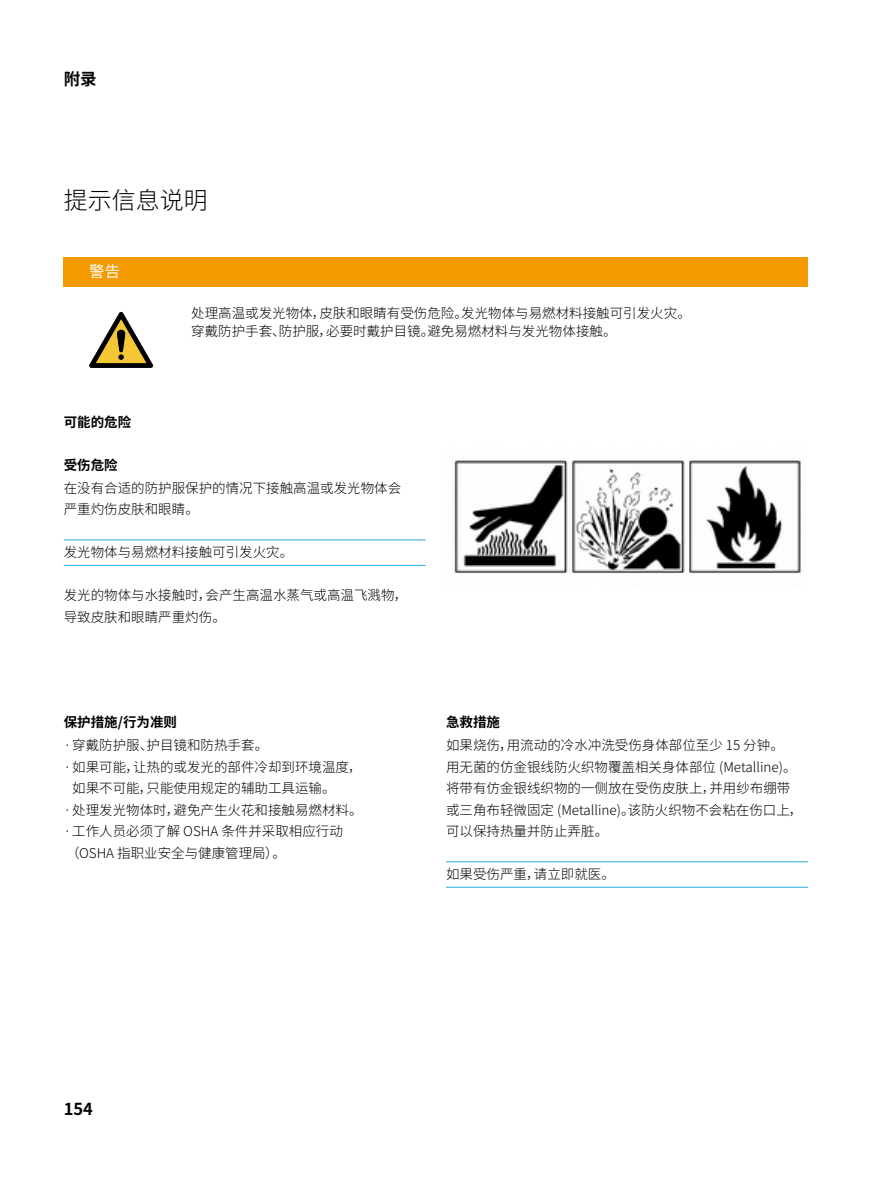
<style>
.page{position:relative;width:893px;height:1191px;background:#fff}
.page>*{position:absolute;margin:0;border:0;box-sizing:border-box;transform-origin:0 0}
.t1{font:300 24px "Noto Sans CJ Ksc";color:#000}
.t2{font:700 16.5px "Noto Sans CJ Ksc";color:#000}
.t3{font:15.3px "Noto Sans CJ Ksc";color:#fff}
.t4{font:300 13.5px/21.5px "Noto Sans CJ Ksc";color:#000}
.t5{font:700 13.5px "Noto Sans CJ Ksc";color:#000}
</style>
<div class="page">
<hr style="left:64px;top:539px;width:362px;height:1px;background:#2babe3">
<hr style="left:64px;top:565px;width:362px;height:1px;background:#2babe3">
<hr style="left:446px;top:861px;width:362px;height:1px;background:#2babe3">
<hr style="left:446px;top:887px;width:362px;height:1px;background:#2babe3">
<div style="left:64px;top:257px;width:744px;height:29px;background:#f49900"></div>
<svg style="left:90px;top:312px;width:63px;height:55px"></svg>
<img style="left:454px;top:460px;width:347px;height:113px">
<p class="t2" style="left:64px;top:69px;width:34px">附录</p>
<h1 class="t1" style="left:64px;top:187px;width:145px">提示信息说明</h1>
<p class="t3" style="left:89px;top:263px;width:32px">警告</p>
<p class="t5" style="left:64px;top:414px;width:69px">可能的危险</p>
<p class="t5" style="left:64px;top:457px;width:55px">受伤危险</p>
<p class="t4" style="left:191px;top:304px;width:501px;line-height:18px">处理高温或发光物体，皮肤和眼睛有受伤危险。发光物体与易燃材料接触可引发火灾。穿戴防护手套、防护服，必要时戴护目镜。避免易燃材料与发光物体接触。</p>
<p class="t4" style="left:64px;top:477px;width:339px">在没有合适的防护服保护的情况下接触高温或发光物体会严重灼伤皮肤和眼睛。</p>
<p class="t4" style="left:64px;top:542px;width:231px">发光物体与易燃材料接触可引发火灾。</p>
<p class="t4" style="left:64px;top:584px;width:345px">发光的物体与水接触时，会产生高温水蒸气或高温飞溅物，导致皮肤和眼睛严重灼伤。</p>
<p class="t5" style="left:64px;top:714px;width:115px">保护措施/行为准则</p>
<p class="t4" style="left:64px;top:735px;width:206px">·穿戴防护服、护目镜和防热手套。</p>
<p class="t4" style="left:64px;top:756px;width:299px">·如果可能，让热的或发光的部件冷却到环境温度，</p>
<p class="t4" style="left:72px;top:778px;width:265px">如果不可能，只能使用规定的辅助工具运输。</p>
<p class="t4" style="left:64px;top:799px;width:300px">·处理发光物体时，避免产生火花和接触易燃材料。</p>
<p class="t4" style="left:64px;top:820px;width:281px">·工作人员必须了解 OSHA 条件并采取相应行动</p>
<p class="t4" style="left:66px;top:842px;width:222px">（OSHA 指职业安全与健康管理局）。</p>
<p class="t5" style="left:446px;top:714px;width:55px">急救措施</p>
<p class="t4" style="left:446px;top:735px;width:358px">如果烧伤，用流动的冷水冲洗受伤身体部位至少 15 分钟。<br>用无菌的仿金银线防火织物覆盖相关身体部位 (Metalline)。将带有仿金银线织物的一侧放在受伤皮肤上，并用纱布绷带或三角布轻微固定 (Metalline)。该防火织物不会粘在伤口上，可以保持热量并防止弄脏。</p>
<p class="t4" style="left:446px;top:863px;width:170px">如果受伤严重，请立即就医。</p>
<p class="t2" style="left:64px;top:1099px;width:31px">154</p>
</div>
